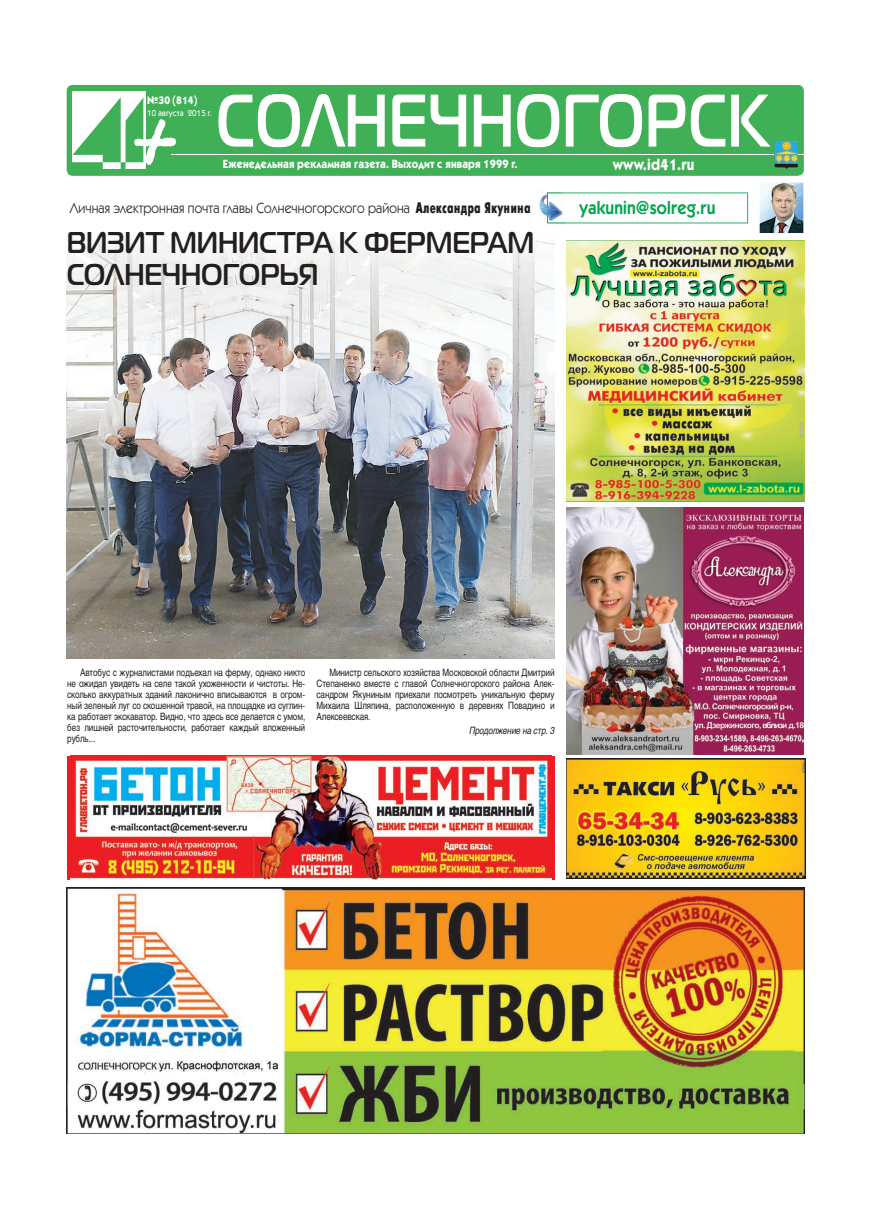
<style>
.page{position:relative;width:871px;height:1219px;background:#fff}
.page>*{position:absolute;margin:0;border:0;box-sizing:border-box;transform-origin:0 0}
.t1{font:700 74.3px "Magistral C";letter-spacing:.01em;color:#fff;scale:.79 1}
.t2{font:700 30px/31.9px "Magistral C";letter-spacing:-.005em;color:#231f20;scale:.9 1}
.t3{font:600 18.8px "Kabel C";letter-spacing:.01em;color:#00a54f;scale:.9 1}
.t4{font:700 16px "Kabel C";letter-spacing:.01em;color:#fff;scale:.9 1}
.t5{font:14.7px "Kabel C";letter-spacing:.01em;color:#231f20;scale:.9 1}
.t6{font:700 12px "Kabel C";letter-spacing:.01em;color:#fff;scale:.9 1}
.t7{font:700 11px "Kabel C";letter-spacing:.01em;color:#fff;scale:.9 1}
.t8{font:10px/11px "Helios";letter-spacing:-.015em;color:#231f20;text-align:justify;scale:.81 1}
.t9{font:italic 10px "Helios";letter-spacing:-.015em;color:#231f20;scale:.81 1}
.t10{font:500 8.7px "Kabel C";letter-spacing:.01em;color:#fff;scale:.9 1}
.s1{font-family:"Rage";font-weight:400;font-style:italic;font-size:126.5px}
.s2{font-family:"Futuris X Cond C";font-size:15.4px}
</style>
<div class="page">
<div style="left:68px;top:85px;width:735px;height:91px;background:#3fb056;border-radius:6px"></div>
<hr style="left:171px;top:154px;width:634px;height:1px;background:#fff">
<img style="left:774px;top:141px;width:23px;height:29px">
<svg style="left:774px;top:154px;width:23px;height:1px"></svg>
<img style="left:73px;top:92px;width:72px;height:77px">
<img style="left:67px;top:887px;width:737px;height:247px">
<img style="left:566px;top:758px;width:239px;height:121px">
<img style="left:71px;top:756px;width:481px;height:123px">
<img style="left:566px;top:508px;width:237px;height:246px">
<img style="left:67px;top:236px;width:487px;height:423px">
<svg style="left:565px;top:192px;width:182px;height:31px"></svg>
<img style="left:539px;top:194px;width:7px;height:13px">
<img style="left:540px;top:207px;width:25px;height:17px">
<img style="left:546px;top:192px;width:19px;height:31px">
<img style="left:760px;top:184px;width:42px;height:48px">
<div style="left:758px;top:182px;width:46px;height:52px;border:1px solid #fff"></div>
<img style="left:566px;top:241px;width:238px;height:261px">
<h1 class="t1" style="left:117px;top:93px;width:826px"><span class="s1">+</span> СОЛНЕЧНОГОРСК</h1>
<p class="t7" style="left:147px;top:96px;width:57px">№30 (814)</p>
<p class="t10" style="left:147px;top:110px;width:73px">10 августа 2015 г.</p>
<p class="t7" style="left:149px;top:96px;width:57px">№36 (769)</p>
<p class="t10" style="left:153px;top:110px;width:73px">5 сентября 2014 г.</p>
<p class="t6" style="left:223px;top:160px;width:329px">Еженедельная рекламная газета. Выходит с января 1999 г.</p>
<h3 class="t4" style="left:612px;top:159px;width:92px">www.id41.ru</h3>
<p class="t6" style="left:297px;top:160px;width:183px">газета. Выходит с января 1999 г.</p>
<h3 class="t5" style="left:70px;top:202px;width:513px">Личная электронная почта главы Солнечногорского района <span class="s2">Александра Якунина</span></h3>
<h3 class="t3" style="left:579px;top:201px;width:153px">yakunin@solreg.ru</h3>
<h2 class="t2" style="left:67px;top:229px;width:521px">ВИЗИТ МИНИСТРА К ФЕРМЕРАМ<br>СОЛНЕЧНОГОРЬЯ</h2>
<p class="t8" style="left:67px;top:668px;width:295px;text-indent:13px">Автобус с журналистами подъехал на ферму, однако никто не ожидал увидеть на селе такой ухоженности и чистоты. Не&shy;сколько аккуратных зданий лаконично вписываются в огром&shy;ный зеленый луг со скошенной травой, на площадке из суглин&shy;ка работает экскаватор. Видно, что здесь все делается с умом, без лишней расточительности, работает каждый вложенный рубль...</p>
<p class="t8" style="left:316px;top:668px;width:295px;text-indent:13px">Министр сельского хозяйства Московской области Дмитрий Степаненко вместе с главой Солнечногорского района Алек&shy;сандром Якуниным приехали посмотреть уникальную ферму Михаила Шляпина, расположенную в деревнях Повадино и Алексеевская.</p>
<p class="t9" style="left:469px;top:726px;width:107px">Продолжение на стр. 3</p>
</div>
